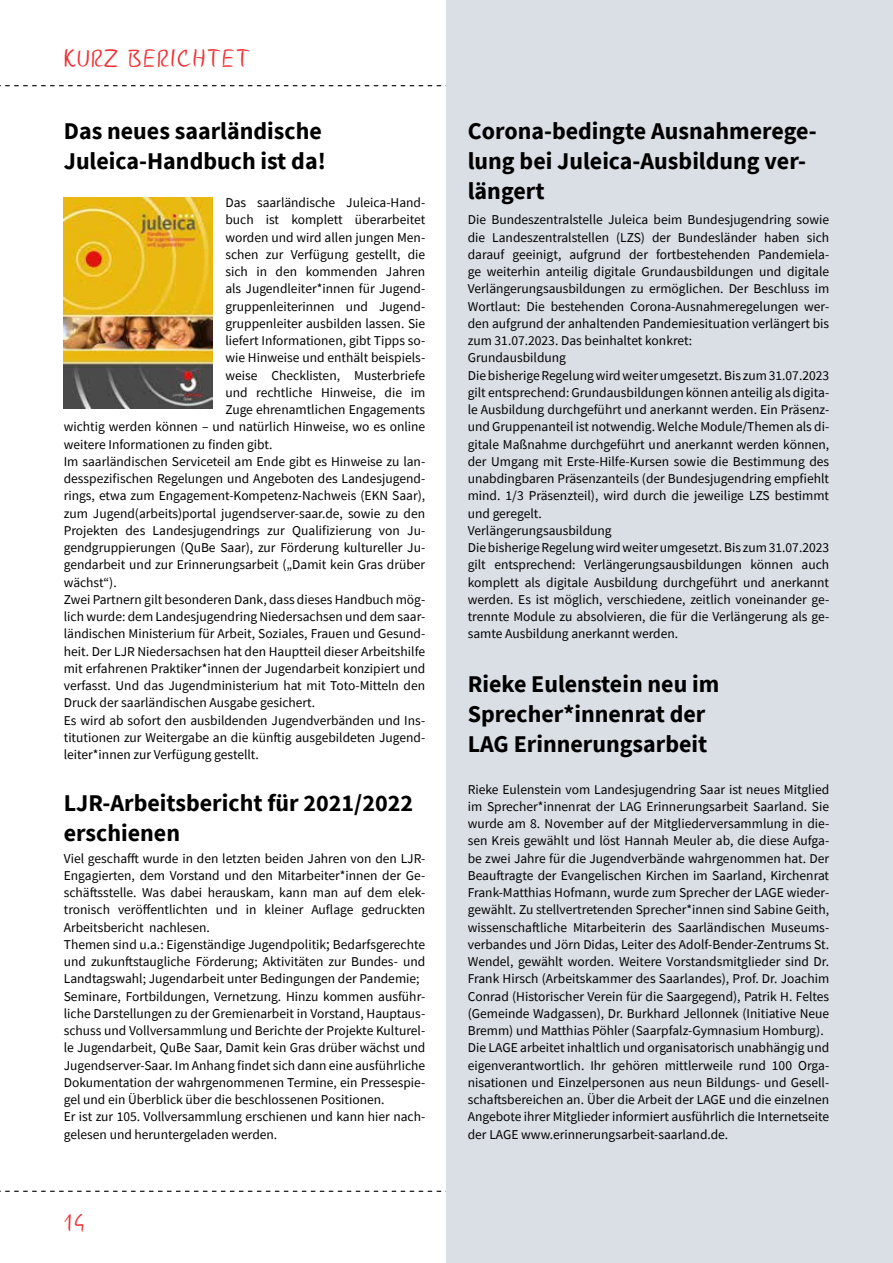
<style>
.page{position:relative;width:893px;height:1263px;background:#fff}
.page>*{position:absolute;margin:0;border:0;box-sizing:border-box;transform-origin:0 0}
.t1{font:25.5px "Gunny Rewritten";letter-spacing:.07em;color:#ee3135}
.t2{font:700 24px/30px "Source Sans Pro";color:#000}
.t3{font:13.5px/17.2px "Source Sans Pro";color:#000}
.s1{font-size:15px}
</style>
<div class="page">
<svg style="left:0;top:85px;width:446px;height:1px"></svg>
<svg style="left:0;top:1191px;width:446px;height:1px"></svg>
<div style="left:446px;top:0;width:447px;height:1263px;background:#dadfe6"></div>
<img style="left:64px;top:197px;width:149px;height:212px">
<h1 class="t1" style="left:64px;top:42px;width:187px">KURZ BERICHTET</h1>
<h2 class="t2" style="left:64px;top:115px;width:264px">Das neues saarländische<br>Juleica-Handbuch ist da!</h2>
<p class="t3" style="left:225px;top:194px;width:201px">Das saarländische Juleica-Hand-</p>
<p class="t3" style="left:225px;top:211px;width:201px">buch ist komplett überarbeitet</p>
<p class="t3" style="left:225px;top:228px;width:201px">worden und wird allen jungen Men-</p>
<p class="t3" style="left:225px;top:246px;width:201px">schen zur Verfügung gestellt, die</p>
<p class="t3" style="left:225px;top:263px;width:201px">sich in den kommenden Jahren</p>
<p class="t3" style="left:225px;top:280px;width:201px">als Jugendleiter*innen für Jugend-</p>
<p class="t3" style="left:225px;top:297px;width:201px">gruppenleiterinnen und Jugend-</p>
<p class="t3" style="left:225px;top:315px;width:201px">gruppenleiter ausbilden lassen. Sie</p>
<p class="t3" style="left:225px;top:332px;width:201px">liefert Informationen, gibt Tipps so-</p>
<p class="t3" style="left:225px;top:349px;width:201px">wie Hinweise und enthält beispiels-</p>
<p class="t3" style="left:225px;top:366px;width:201px">weise Checklisten, Musterbriefe</p>
<p class="t3" style="left:225px;top:384px;width:201px">und rechtliche Hinweise, die im</p>
<p class="t3" style="left:225px;top:401px;width:201px">Zuge ehrenamtlichen Engagements</p>
<p class="t3" style="left:64px;top:418px;width:363px">wichtig werden können – und natürlich Hinweise, wo es online</p>
<p class="t3" style="left:64px;top:435px;width:210px">weitere Informationen zu finden gibt.</p>
<p class="t3" style="left:64px;top:453px;width:363px">Im saarländischen Serviceteil am Ende gibt es Hinweise zu lan-</p>
<p class="t3" style="left:64px;top:470px;width:363px">desspezifischen Regelungen und Angeboten des Landesjugend-</p>
<p class="t3" style="left:64px;top:487px;width:363px">rings, etwa zum Engagement-Kompetenz-Nachweis (EKN Saar),</p>
<p class="t3" style="left:64px;top:504px;width:363px">zum Jugend(arbeits)portal jugendserver-saar.de, sowie zu den</p>
<p class="t3" style="left:64px;top:522px;width:363px">Projekten des Landesjugendrings zur Qualifizierung von Ju-</p>
<p class="t3" style="left:64px;top:539px;width:363px">gendgruppierungen (QuBe Saar), zur Förderung kultureller Ju-</p>
<p class="t3" style="left:64px;top:556px;width:363px">gendarbeit und zur Erinnerungsarbeit („Damit kein Gras drüber</p>
<p class="t3" style="left:64px;top:573px;width:55px">wächst“).</p>
<p class="t3" style="left:64px;top:591px;width:363px">Zwei Partnern gilt besonderen Dank, dass dieses Handbuch mög-</p>
<p class="t3" style="left:64px;top:608px;width:363px">lich wurde: dem Landesjugendring Niedersachsen und dem saar-</p>
<p class="t3" style="left:64px;top:625px;width:363px">ländischen Ministerium für Arbeit, Soziales, Frauen und Gesund-</p>
<p class="t3" style="left:64px;top:642px;width:363px">heit. Der LJR Niedersachsen hat den Hauptteil dieser Arbeitshilfe</p>
<p class="t3" style="left:64px;top:660px;width:363px">mit erfahrenen Praktiker*innen der Jugendarbeit konzipiert und</p>
<p class="t3" style="left:64px;top:677px;width:363px">verfasst. Und das Jugendministerium hat mit Toto-Mitteln den</p>
<p class="t3" style="left:64px;top:694px;width:253px">Druck der saarländischen Ausgabe gesichert.</p>
<p class="t3" style="left:64px;top:711px;width:363px">Es wird ab sofort den ausbildenden Jugendverbänden und Ins-</p>
<p class="t3" style="left:64px;top:729px;width:363px">titutionen zur Weitergabe an die künftig ausgebildeten Jugend-</p>
<p class="t3" style="left:64px;top:746px;width:197px">leiter*innen zur Verfügung gestellt.</p>
<h2 class="t2" style="left:468px;top:115px;width:350px">Corona-bedingte Ausnahmerege&shy;lung bei Juleica-Ausbildung ver&shy;längert</h2>
<p class="t3" style="left:468px;top:211px;width:363px">Die Bundeszentralstelle Juleica beim Bundesjugendring sowie die Landeszentralstellen (LZS) der Bundesländer haben sich darauf geeinigt, aufgrund der fortbestehenden Pandemiela&shy;ge weiterhin anteilig digitale Grundausbildungen und digitale Verlängerungsausbildungen zu ermöglichen. Der Beschluss im Wortlaut: Die bestehenden Corona-Ausnahmeregelungen wer&shy;den aufgrund der anhaltenden Pandemiesituation verlängert bis zum 31.07.2023. Das beinhaltet konkret:<br>Grundausbildung<br>Die bisherige Regelung wird weiter umgesetzt. Bis zum 31.07.2023 gilt entsprechend: Grundausbildungen können anteilig als digita&shy;le Ausbildung durchgeführt und anerkannt werden. Ein Präsenz&shy;und Gruppenanteil ist notwendig. Welche Module/Themen als di&shy;gitale Maßnahme durchgeführt und anerkannt werden können, der Umgang mit Erste-Hilfe-Kursen sowie die Bestimmung des unabdingbaren Präsenzanteils (der Bundesjugendring empfiehlt mind. 1/3 Präsenzteil), wird durch die jeweilige LZS bestimmt und geregelt.<br>Verlängerungsausbildung<br>Die bisherige Regelung wird weiter umgesetzt. Bis zum 31.07.2023 gilt entsprechend: Verlängerungsausbildungen können auch komplett als digitale Ausbildung durchgeführt und anerkannt werden. Es ist möglich, verschiedene, zeitlich voneinander ge&shy;trennte Module zu absolvieren, die für die Verlängerung als ge&shy;samte Ausbildung anerkannt werden.</p>
<h2 class="t2" style="left:468px;top:668px;width:253px">Rieke Eulenstein neu im<br>Sprecher*innenrat der<br>LAG Erinnerungsarbeit</h2>
<h2 class="t2" style="left:64px;top:788px;width:351px">LJR-Arbeitsbericht für 2021/2022 erschienen</h2>
<p class="t3" style="left:468px;top:780px;width:363px">Rieke Eulenstein vom Landesjugendring Saar ist neues Mitglied im Sprecher*innenrat der LAG Erinnerungsarbeit Saarland. Sie wurde am 8. November auf der Mitgliederversammlung in die&shy;sen Kreis gewählt und löst Hannah Meuler ab, die diese Aufga&shy;be zwei Jahre für die Jugendverbände wahrgenommen hat. Der Beauftragte der Evangelischen Kirchen im Saarland, Kirchenrat Frank-Matthias Hofmann, wurde zum Sprecher der LAGE wieder&shy;gewählt. Zu stellvertretenden Sprecher*innen sind Sabine Geith, wissenschaftliche Mitarbeiterin des Saarländischen Museums&shy;verbandes und Jörn Didas, Leiter des Adolf-Bender-Zentrums St.<br>Wendel, gewählt worden. Weitere Vorstandsmitglieder sind Dr.<br>Frank Hirsch (Arbeitskammer des Saarlandes), Prof. Dr. Joachim Conrad (Historischer Verein für die Saargegend), Patrik H. Feltes (Gemeinde Wadgassen), Dr. Burkhard Jellonnek (Initiative Neue Bremm) und Matthias Pöhler (Saarpfalz-Gymnasium Homburg).<br>Die LAGE arbeitet inhaltlich und organisatorisch unabhängig und eigenverantwortlich. Ihr gehören mittlerweile rund 100 Orga&shy;nisationen und Einzelpersonen aus neun Bildungs- und Gesell&shy;schaftsbereichen an. Über die Arbeit der LAGE und die einzelnen Angebote ihrer Mitglieder informiert ausführlich die Internetseite der LAGE www.erinnerungsarbeit-saarland.de.</p>
<p class="t3" style="left:64px;top:849px;width:363px">Viel geschafft wurde in den letzten beiden Jahren von den LJR-Engagierten, dem Vorstand und den Mitarbeiter*innen der Ge&shy;schäftsstelle. Was dabei herauskam, kann man auf dem elek&shy;tronisch veröffentlichten und in kleiner Auflage gedruckten Arbeitsbericht nachlesen.<br>Themen sind u.a.: Eigenständige Jugendpolitik<span class="s1">;</span> Bedarfsgerechte und zukunftstaugliche Förderung; Aktivitäten zur Bundes- und Landtagswahl; Jugendarbeit unter Bedingungen der Pandemie; Seminare, Fortbildungen, Vernetzung. Hinzu kommen ausführ&shy;liche Darstellungen zu der Gremienarbeit in Vorstand, Hauptaus&shy;schuss und Vollversammlung und Berichte der Projekte Kulturel&shy;le Jugendarbeit, QuBe Saar, Damit kein Gras drüber wächst und Jugendserver-Saar. Im Anhang findet sich dann eine ausführliche Dokumentation der wahrgenommenen Termine, ein Pressespie&shy;gel und ein Überblick über die beschlossenen Positionen.<br>Er ist zur 105. Vollversammlung erschienen und kann hier nach&shy;gelesen und heruntergeladen werden.</p>
<h1 class="t1" style="left:64px;top:1208px;width:22px">14</h1>
</div>
